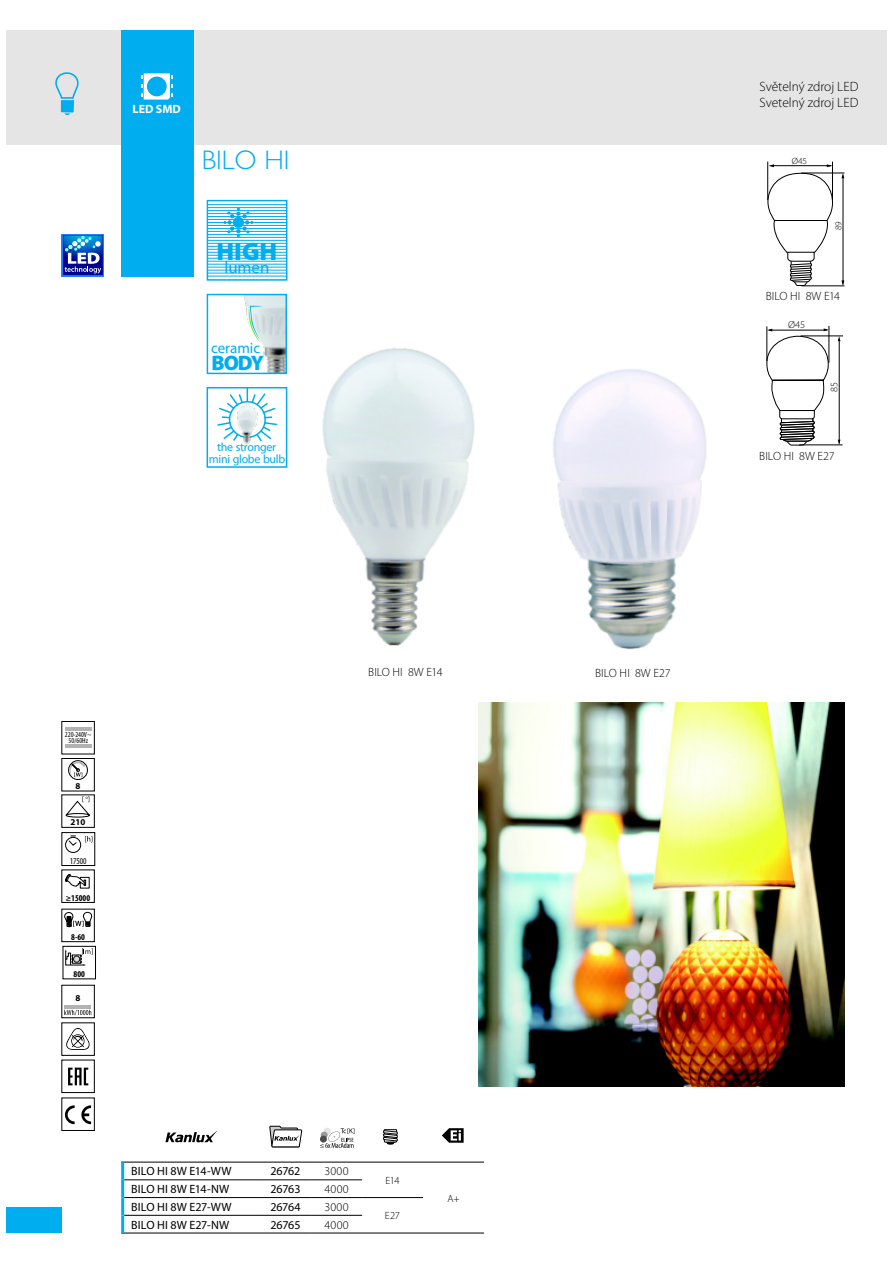
<style>
.page{position:relative;width:893px;height:1263px;background:#fff}
.page>*{position:absolute;margin:0;border:0;box-sizing:border-box;transform-origin:0 0}
.t1{font:300 27px "Gill Sans";color:#00adee}
.t2{font:900 25.2px "Myriad Pro";color:#00adee}
.t3{font:900 21px "Myriad Pro";color:#00adee}
.t4{font:16.8px "Myriad Pro";color:#00adee}
.t5{font:15px "Myriad Pro";color:#00adee}
.t6{font:300 13.5px "Myriad Pro";color:#000}
.t7{font:12px "Myriad Pro";color:#000}
.t8{font:300 12px "Myriad Pro";letter-spacing:.005em;color:#000}
.t9{font:12px/12px "Myriad Pro";letter-spacing:-.025em;color:#00adee;text-align:center}
.t10{font:700 12px "Myriad Pro";color:#fff}
.t11{font:300 10.5px "Myriad Pro";letter-spacing:-.025em;color:#000}
.t12{font:300 10.2px "Myriad Pro";color:#000}
.t13{font:300 9.15px "Myriad Pro";color:#000}
.t14{font:700 9px "Myriad Pro";color:#000}
.t15{font:700 condensed 8.85px "Myriad Pro";color:#000}
.t16{font:condensed 8.85px "Myriad Pro";letter-spacing:-.01em;color:#000}
.t17{font:700 8.85px "Myriad Pro";color:#000}
.t18{font:condensed 7.5px/6.3px "Myriad Pro";color:#000;text-align:center}
</style>
<div class="page">
<div style="left:6px;top:30px;width:881px;height:115px;background:#e5e5e5"></div>
<div style="left:6px;top:1208px;width:56px;height:25px;background:#00adee"></div>
<div style="left:121px;top:30px;width:72px;height:246px;background:#00adee"></div>
<svg style="left:55px;top:72px;width:24px;height:43px"></svg>
<img style="left:478px;top:703px;width:366px;height:383px">
<hr style="left:121px;top:1162px;width:139px;height:1px;background:#000">
<hr style="left:260px;top:1162px;width:51px;height:1px;background:#000">
<hr style="left:311px;top:1162px;width:51px;height:1px;background:#000">
<hr style="left:362px;top:1162px;width:61px;height:1px;background:#000">
<hr style="left:423px;top:1162px;width:61px;height:1px;background:#000">
<hr style="left:124px;top:1179px;width:136px;height:1px;background:#000">
<hr style="left:260px;top:1179px;width:51px;height:1px;background:#000">
<hr style="left:311px;top:1179px;width:51px;height:1px;background:#000">
<hr style="left:124px;top:1197px;width:136px;height:1px;background:#000">
<hr style="left:260px;top:1197px;width:51px;height:1px;background:#000">
<hr style="left:311px;top:1197px;width:51px;height:1px;background:#000">
<hr style="left:362px;top:1197px;width:61px;height:1px;background:#000">
<hr style="left:124px;top:1215px;width:136px;height:1px;background:#000">
<hr style="left:260px;top:1215px;width:51px;height:1px;background:#000">
<hr style="left:311px;top:1215px;width:51px;height:1px;background:#000">
<hr style="left:121px;top:1233px;width:139px;height:1px;background:#000">
<hr style="left:260px;top:1233px;width:51px;height:1px;background:#000">
<hr style="left:311px;top:1233px;width:51px;height:1px;background:#000">
<hr style="left:362px;top:1233px;width:61px;height:1px;background:#000">
<hr style="left:423px;top:1233px;width:61px;height:1px;background:#000">
<hr style="left:121px;top:1162px;width:3px;height:18px;background:#00adee">
<hr style="left:121px;top:1180px;width:3px;height:17px;background:#00adee">
<hr style="left:121px;top:1197px;width:3px;height:18px;background:#00adee">
<hr style="left:121px;top:1215px;width:3px;height:18px;background:#00adee">
<svg style="left:165px;top:1131px;width:52px;height:11px"></svg>
<svg style="left:269px;top:1126px;width:33px;height:21px"></svg>
<svg style="left:320px;top:1128px;width:34px;height:20px"></svg>
<div style="left:384px;top:1129px;width:13px;height:13px;border:1px solid #000"></div>
<svg style="left:383px;top:1130px;width:15px;height:14px"></svg>
<svg style="left:442px;top:1128px;width:22px;height:15px"></svg>
<svg style="left:62px;top:234px;width:42px;height:42px"></svg>
<svg style="left:63px;top:235px;width:40px;height:40px;background:#406cc0"></svg>
<svg style="left:141px;top:73px;width:31px;height:27px"></svg>
<hr style="left:65px;top:727px;width:26px;height:4px;background:#b2b2b2">
<hr style="left:65px;top:744px;width:26px;height:4px;background:#b2b2b2">
<div style="left:62px;top:721px;width:33px;height:33px;border:1px solid #000"></div>
<svg style="left:65px;top:1105px;width:10px;height:19px"></svg>
<svg style="left:81px;top:1105px;width:10px;height:19px"></svg>
<svg style="left:66px;top:1028px;width:24px;height:22px"></svg>
<svg style="left:68px;top:1067px;width:20px;height:18px"></svg>
<div style="left:62px;top:1060px;width:33px;height:33px;border:1px solid #000"></div>
<div style="left:68px;top:760px;width:20px;height:20px;border:1px solid #000;border-radius:50%"></div>
<svg style="left:69px;top:761px;width:16px;height:16px"></svg>
<div style="left:62px;top:758px;width:33px;height:33px;border:1px solid #000"></div>
<svg style="left:66px;top:797px;width:24px;height:20px"></svg>
<hr style="left:65px;top:1005px;width:26px;height:4px;background:#b2b2b2">
<svg style="left:64px;top:1010px;width:27px;height:5px"></svg>
<svg style="left:80px;top:877px;width:10px;height:11px"></svg>
<svg style="left:65px;top:874px;width:21px;height:12px"></svg>
<svg style="left:85px;top:836px;width:7px;height:6px"></svg>
<div style="left:65px;top:837px;width:16px;height:16px;border:1px solid #000;border-radius:50%"></div>
<svg style="left:68px;top:835px;width:9px;height:11px"></svg>
<div style="left:62px;top:832px;width:33px;height:34px;border:1px solid #000"></div>
<svg style="left:207px;top:200px;width:80px;height:81px"></svg>
<hr style="left:208px;top:204px;width:78px;height:1px;background:#00adee">
<hr style="left:208px;top:207px;width:78px;height:1px;background:#00adee">
<hr style="left:208px;top:210px;width:78px;height:1px;background:#00adee">
<hr style="left:208px;top:213px;width:78px;height:1px;background:#00adee">
<hr style="left:208px;top:216px;width:78px;height:1px;background:#00adee">
<hr style="left:208px;top:219px;width:78px;height:1px;background:#00adee">
<hr style="left:208px;top:222px;width:78px;height:1px;background:#00adee">
<hr style="left:208px;top:225px;width:78px;height:1px;background:#00adee">
<hr style="left:208px;top:228px;width:78px;height:1px;background:#00adee">
<hr style="left:208px;top:231px;width:78px;height:1px;background:#00adee">
<hr style="left:208px;top:234px;width:78px;height:1px;background:#00adee">
<hr style="left:208px;top:237px;width:78px;height:1px;background:#00adee">
<hr style="left:208px;top:240px;width:78px;height:1px;background:#00adee">
<hr style="left:208px;top:243px;width:78px;height:1px;background:#00adee">
<hr style="left:208px;top:246px;width:78px;height:1px;background:#00adee">
<hr style="left:208px;top:249px;width:78px;height:1px;background:#00adee">
<hr style="left:208px;top:252px;width:78px;height:1px;background:#00adee">
<hr style="left:208px;top:255px;width:78px;height:1px;background:#00adee">
<hr style="left:208px;top:258px;width:78px;height:1px;background:#00adee">
<hr style="left:208px;top:261px;width:78px;height:1px;background:#00adee">
<hr style="left:208px;top:264px;width:78px;height:1px;background:#00adee">
<hr style="left:208px;top:267px;width:78px;height:1px;background:#00adee">
<hr style="left:208px;top:270px;width:78px;height:1px;background:#00adee">
<hr style="left:208px;top:273px;width:78px;height:1px;background:#00adee">
<hr style="left:208px;top:276px;width:78px;height:1px;background:#00adee">
<svg style="left:223px;top:207px;width:30px;height:30px"></svg>
<img style="left:322px;top:348px;width:153px;height:298px">
<img style="left:244px;top:297px;width:40px;height:74px">
<div style="left:207px;top:294px;width:80px;height:80px;border:2px solid #00adee"></div>
<svg style="left:249px;top:305px;width:14px;height:38px"></svg>
<div style="left:207px;top:387px;width:80px;height:81px;border:2px solid #00adee"></div>
<svg style="left:217px;top:387px;width:60px;height:54px"></svg>
<img style="left:236px;top:399px;width:23px;height:46px">
<svg style="left:64px;top:912px;width:29px;height:15px"></svg>
<div style="left:62px;top:909px;width:33px;height:33px;border:1px solid #000"></div>
<svg style="left:65px;top:948px;width:28px;height:18px"></svg>
<div style="left:63px;top:946px;width:33px;height:33px;border:1px solid #000"></div>
<img style="left:553px;top:369px;width:154px;height:281px">
<hr style="left:832px;top:162px;width:1px;height:38px;background:#000">
<hr style="left:767px;top:162px;width:1px;height:38px;background:#000">
<hr style="left:843px;top:176px;width:1px;height:108px;background:#000">
<svg style="left:841px;top:280px;width:3px;height:6px"></svg>
<hr style="left:801px;top:173px;width:43px;height:1px;background:#000">
<hr style="left:801px;top:286px;width:43px;height:1px;background:#000">
<svg style="left:767px;top:164px;width:66px;height:122px"></svg>
<hr style="left:767px;top:326px;width:1px;height:35px;background:#000">
<hr style="left:799px;top:445px;width:43px;height:1px;background:#000">
<hr style="left:829px;top:326px;width:1px;height:37px;background:#000">
<hr style="left:839px;top:339px;width:1px;height:104px;background:#000">
<hr style="left:801px;top:336px;width:42px;height:1px;background:#000">
<svg style="left:766px;top:328px;width:63px;height:118px"></svg>
<p class="t10" style="left:133px;top:104px;width:50px">LED SMD</p>
<h1 class="t1" style="left:202px;top:151px;width:89px">BILO HI</h1>
<h2 class="t2" style="left:217px;top:241px;width:62px">HIGH</h2>
<h3 class="t4" style="left:224px;top:260px;width:46px">lumen</h3>
<p class="t5" style="left:211px;top:342px;width:51px">ceramic</p>
<h3 class="t3" style="left:211px;top:354px;width:54px">BODY</h3>
<p class="t9" style="left:209px;top:442px;width:78px">the stronger mini globe bulb</p>
<p class="t18" style="left:65px;top:732px;width:28px">220-240V~<br>50/60Hz</p>
<p class="t17" style="left:75px;top:782px;width:6px">8</p>
<p class="t17" style="left:70px;top:819px;width:16px">210</p>
<p class="t16" style="left:70px;top:857px;width:18px">17500</p>
<p class="t15" style="left:66px;top:894px;width:26px">≥15000</p>
<p class="t15" style="left:71px;top:933px;width:15px">8-60</p>
<p class="t15" style="left:74px;top:970px;width:13px">800</p>
<p class="t14" style="left:76px;top:994px;width:6px">8</p>
<p class="t8" style="left:368px;top:667px;width:76px">BILO HI 8W E14</p>
<p class="t7" style="left:131px;top:1166px;width:102px">BILO HI 8W E14-WW</p>
<p class="t7" style="left:271px;top:1166px;width:31px">26762</p>
<p class="t8" style="left:325px;top:1166px;width:26px">3000</p>
<p class="t7" style="left:131px;top:1184px;width:100px">BILO HI 8W E14-NW</p>
<p class="t7" style="left:271px;top:1184px;width:31px">26763</p>
<p class="t8" style="left:324px;top:1184px;width:26px">4000</p>
<p class="t7" style="left:131px;top:1202px;width:102px">BILO HI 8W E27-WW</p>
<p class="t7" style="left:270px;top:1202px;width:32px">26764</p>
<p class="t8" style="left:325px;top:1202px;width:26px">3000</p>
<p class="t7" style="left:131px;top:1220px;width:100px">BILO HI 8W E27-NW</p>
<p class="t7" style="left:271px;top:1220px;width:31px">26765</p>
<p class="t8" style="left:324px;top:1220px;width:26px">4000</p>
<p class="t11" style="left:385px;top:1176px;width:16px">E14</p>
<p class="t11" style="left:385px;top:1211px;width:17px">E27</p>
<p class="t11" style="left:447px;top:1193px;width:14px">A+</p>
<p class="t8" style="left:595px;top:668px;width:77px">BILO HI 8W E27</p>
<p class="t6" style="left:759px;top:81px;width:100px">Světelný zdroj LED</p>
<p class="t6" style="left:759px;top:97px;width:100px">Svetelný zdroj LED</p>
<p class="t13" style="left:792px;top:157px;width:17px">Ø45</p>
<p class="t13" style="left:834px;top:230px;width:10px;rotate:-90deg">89</p>
<p class="t8" style="left:766px;top:291px;width:76px">BILO HI 8W E14</p>
<p class="t12" style="left:788px;top:320px;width:19px">Ø45</p>
<p class="t12" style="left:830px;top:392px;width:11px;rotate:-90deg">85</p>
<p class="t8" style="left:759px;top:451px;width:77px">BILO HI 8W E27</p>
</div>
